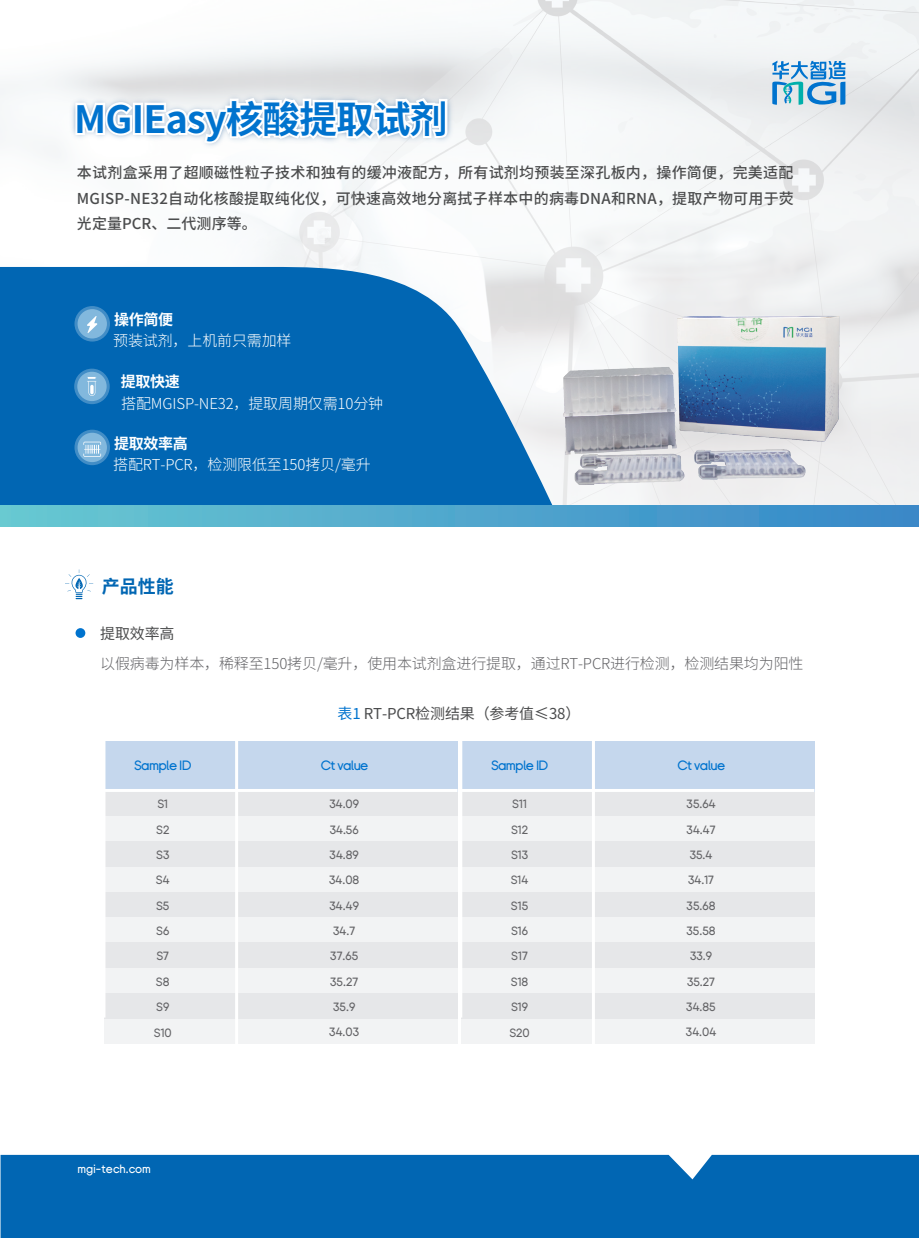
<style>
.page{position:relative;width:919px;height:1238px;background:#fff}
.page>*{position:absolute;margin:0;border:0;box-sizing:border-box;transform-origin:0 0}
.t1{font:700 37.65px "Source Han Sans CN";letter-spacing:-.02em;color:#0073ce}
.t2{font:700 18px "Source Han Sans CN";color:#0166b3}
.t3{font:500 15px/25.5px "Source Han Sans CN";letter-spacing:.015em;color:#4b4c4d;text-align:justify}
.t4{font:300 15px "Source Han Sans CN";letter-spacing:-.01em;color:#fff}
.t5{font:300 15px "Source Han Sans CN";letter-spacing:-.01em;color:#636366}
.t6{font:15px "Source Han Sans CN";letter-spacing:-.01em;color:#4b4c4d}
.t7{font:700 15px "Source Han Sans CN";letter-spacing:-.025em;color:#fff}
.t8{font:500 13.5px "BGI";letter-spacing:-.05em;color:#0073ce}
.t9{font:500 12px/25.3px "BGI";color:#636366;text-align:center}
.t10{font:500 12px "BGI";color:#fff}
.s1{color:#0073ce}
</style>
<div class="page">
<div style="left:0;top:0;width:918px;height:505px;background:linear-gradient(to right,#fff,#eceff0)"></div>
<img style="left:20px;top:45px;width:481px;height:181px">
<svg style="left:73px;top:100px;width:63px;height:38px"></svg>
<div style="left:133px;top:103px;width:10px;height:32px;border:4px solid #fff"></div>
<svg style="left:142px;top:95px;width:308px;height:51px"></svg>
<div style="left:75px;top:628px;width:10px;height:10px;background:#0073ce;border-radius:50%"></div>
<div style="left:1px;top:1154px;width:917px;height:83px;background:#0166b3"></div>
<div style="left:0;top:267px;width:463px;height:238px;background:#0166b3"></div>
<div style="left:0;top:505px;width:918px;height:21px;background:linear-gradient(to right,#69c8d2,#3987c8)"></div>
<svg style="left:74px;top:429px;width:36px;height:36px"></svg>
<div style="left:78px;top:433px;width:29px;height:29px;background:#82b8dd;border-radius:50%"></div>
<svg style="left:74px;top:306px;width:36px;height:35px"></svg>
<div style="left:78px;top:309px;width:29px;height:29px;background:#82b8dd;border-radius:50%"></div>
<svg style="left:87px;top:316px;width:11px;height:17px"></svg>
<svg style="left:83px;top:441px;width:18px;height:16px"></svg>
<svg style="left:74px;top:368px;width:36px;height:36px"></svg>
<div style="left:77px;top:372px;width:30px;height:29px;background:#82b8dd;border-radius:50%"></div>
<svg style="left:87px;top:377px;width:9px;height:19px"></svg>
<svg style="left:65px;top:569px;width:28px;height:30px"></svg>
<img style="left:463px;top:193px;width:455px;height:330px">
<div style="left:104px;top:763px;width:353px;height:279px;background:#e6e7e9"></div>
<div style="left:104px;top:816px;width:354px;height:24px;background:#f2f3f4"></div>
<div style="left:104px;top:866px;width:354px;height:25px;background:#f2f3f4"></div>
<div style="left:104px;top:917px;width:354px;height:25px;background:#f2f3f4"></div>
<div style="left:104px;top:968px;width:354px;height:24px;background:#f2f3f4"></div>
<div style="left:104px;top:1018px;width:354px;height:25px;background:#f2f3f4"></div>
<div style="left:104px;top:741px;width:353px;height:50px;background:#c5d7ed"></div>
<hr style="left:104px;top:789px;width:353px;height:3px;background:#fff">
<hr style="left:102px;top:738px;width:3px;height:279px;background:#fff">
<hr style="left:235px;top:738px;width:3px;height:309px;background:#fff">
<div style="left:461px;top:763px;width:353px;height:279px;background:#e6e7e9"></div>
<div style="left:461px;top:816px;width:354px;height:24px;background:#f2f3f4"></div>
<div style="left:461px;top:866px;width:354px;height:25px;background:#f2f3f4"></div>
<div style="left:461px;top:917px;width:354px;height:25px;background:#f2f3f4"></div>
<div style="left:461px;top:968px;width:354px;height:24px;background:#f2f3f4"></div>
<div style="left:461px;top:1018px;width:354px;height:25px;background:#f2f3f4"></div>
<div style="left:461px;top:741px;width:353px;height:50px;background:#c5d7ed"></div>
<hr style="left:461px;top:789px;width:353px;height:3px;background:#fff">
<hr style="left:459px;top:738px;width:3px;height:279px;background:#fff">
<hr style="left:592px;top:738px;width:3px;height:309px;background:#fff">
<svg style="left:772px;top:61px;width:73px;height:44px;background:#85badc"></svg>
<h1 class="t1" style="left:74px;top:98px;width:375px">MGIEasy核酸提取试剂</h1>
<p class="t3" style="left:77px;top:160px;width:718px">本试剂盒采用了超顺磁性粒子技术和独有的缓冲液配方，所有试剂均预装至深孔板内，操作简便，完美适配MGISP-NE32自动化核酸提取纯化仪，可快速高效地分离拭子样本中的病毒DNA和RNA，提取产物可用于荧光定量PCR、二代测序等。</p>
<p class="t7" style="left:114px;top:310px;width:60px">操作简便</p>
<p class="t4" style="left:113px;top:332px;width:180px">预装试剂，上机前只需加样</p>
<p class="t7" style="left:121px;top:373px;width:60px">提取快速</p>
<p class="t4" style="left:121px;top:394px;width:263px">搭配MGISP-NE32，提取周期仅需10分钟</p>
<p class="t7" style="left:114px;top:435px;width:75px">提取效率高</p>
<p class="t4" style="left:113px;top:456px;width:259px">搭配RT-PCR，检测限低至150拷贝/毫升</p>
<h2 class="t2" style="left:102px;top:576px;width:73px">产品性能</h2>
<p class="t6" style="left:100px;top:625px;width:76px">提取效率高</p>
<p class="t5" style="left:100px;top:654px;width:704px">以假病毒为样本，稀释至150拷贝/毫升，使用本试剂盒进行提取，通过RT-PCR进行检测，检测结果均为阳性</p>
<p class="t6" style="left:337px;top:704px;width:244px"><span class="s1">表1</span> RT-PCR检测结果（参考值≤38）</p>
<p class="t8" style="left:134px;top:759px;width:59px">Sample ID</p>
<p class="t8" style="left:321px;top:759px;width:49px">Ct value</p>
<p class="t9" style="left:329px;top:792px;width:32px">34.09<br>34.56<br>34.89<br>34.08<br>34.49<br>34.7<br>37.65<br>35.27<br>35.9<br>34.03</p>
<p class="t9" style="left:154px;top:792px;width:19px;text-align:left">S1<br>S2<br>S3<br>S4<br>S5<br>S6<br>S7<br>S8<br>S9<br>S10</p>
<p class="t10" style="left:77px;top:1163px;width:75px">mgi-tech.com</p>
<p class="t8" style="left:491px;top:759px;width:59px">Sample ID</p>
<p class="t8" style="left:677px;top:759px;width:49px">Ct value</p>
<p class="t9" style="left:685px;top:792px;width:32px">35.64<br>34.47<br>35.4<br>34.17<br>35.68<br>35.58<br>33.9<br>35.27<br>34.85<br>34.04</p>
<p class="t9" style="left:509px;top:792px;width:22px;text-align:left">S11<br>S12<br>S13<br>S14<br>S15<br>S16<br>S17<br>S18<br>S19<br>S20</p>
</div>
